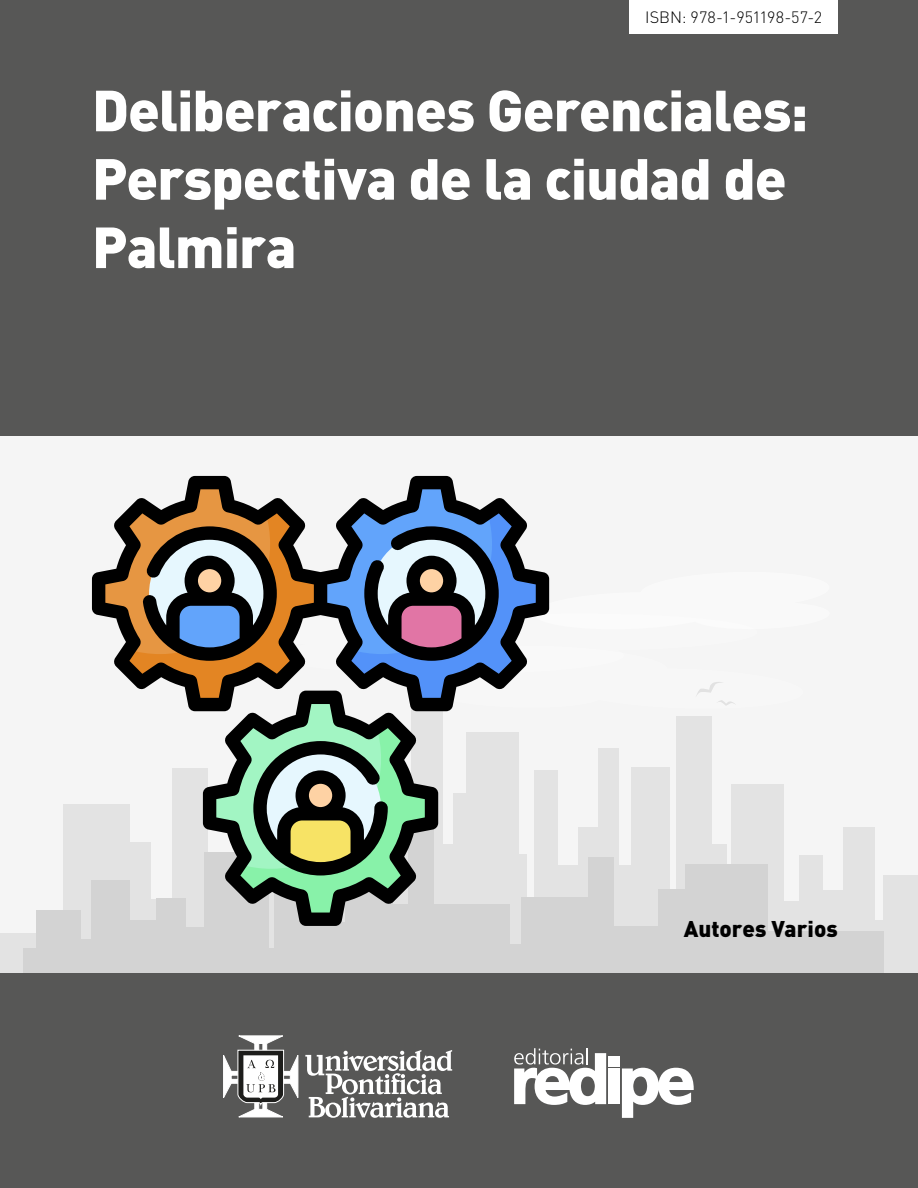
<style>
.page{position:relative;width:918px;height:1188px;background:#fff}
.page>*{position:absolute;margin:0;border:0;box-sizing:border-box;transform-origin:0 0}
.t1{font:900 57px/68.4px "DIN Pro";letter-spacing:-.015em;color:#fff}
.t2{font:900 22.5px "DIN Pro";color:#000}
.t3{font:300 16.2px "DIN Pro";letter-spacing:.005em;color:#000}
</style>
<div class="page">
<div style="left:0;top:410px;width:918px;height:565px;background:#f5f5f5"></div>
<div style="left:578px;top:828px;width:32px;height:147px;background:#e3e3e3"></div>
<div style="left:534px;top:771px;width:24px;height:204px;background:#e3e3e3"></div>
<div style="left:467px;top:732px;width:52px;height:243px;background:#e3e3e3"></div>
<svg style="left:438px;top:711px;width:4px;height:134px"></svg>
<div style="left:431px;top:845px;width:31px;height:130px;background:#e3e3e3"></div>
<div style="left:0;top:934px;width:87px;height:41px;background:#e3e3e3"></div>
<div style="left:172px;top:768px;width:36px;height:207px;background:#e3e3e3"></div>
<svg style="left:151px;top:899px;width:35px;height:28px"></svg>
<div style="left:123px;top:842px;width:28px;height:133px;background:#e3e3e3"></div>
<div style="left:63px;top:804px;width:67px;height:171px;background:#e3e3e3"></div>
<div style="left:883px;top:875px;width:35px;height:100px;background:#e3e3e3"></div>
<div style="left:843px;top:828px;width:32px;height:147px;background:#e3e3e3"></div>
<div style="left:807px;top:890px;width:61px;height:85px;background:#e3e3e3"></div>
<div style="left:859px;top:920px;width:36px;height:55px;background:#e3e3e3"></div>
<div style="left:799px;top:855px;width:24px;height:120px;background:#e3e3e3"></div>
<div style="left:732px;top:785px;width:52px;height:190px;background:#e3e3e3"></div>
<div style="left:676px;top:716px;width:36px;height:259px;background:#e3e3e3"></div>
<div style="left:631px;top:767px;width:38px;height:208px;background:#e3e3e3"></div>
<div style="left:751px;top:901px;width:56px;height:74px;background:#e3e3e3"></div>
<div style="left:696px;top:845px;width:31px;height:130px;background:#e3e3e3"></div>
<div style="left:536px;top:865px;width:100px;height:110px;background:#e3e3e3"></div>
<div style="left:463px;top:854px;width:64px;height:121px;background:#e3e3e3"></div>
<div style="left:453px;top:793px;width:20px;height:182px;background:#e3e3e3"></div>
<div style="left:598px;top:748px;width:21px;height:227px;background:#e3e3e3"></div>
<div style="left:37px;top:911px;width:44px;height:64px;background:#d3d3d3"></div>
<div style="left:92px;top:880px;width:38px;height:95px;background:#d3d3d3"></div>
<div style="left:101px;top:920px;width:74px;height:55px;background:#d3d3d3"></div>
<div style="left:67px;top:939px;width:44px;height:36px;background:#d3d3d3"></div>
<div style="left:156px;top:898px;width:29px;height:77px;background:#d3d3d3"></div>
<div style="left:204px;top:852px;width:65px;height:123px;background:#d3d3d3"></div>
<div style="left:346px;top:841px;width:47px;height:134px;background:#d3d3d3"></div>
<div style="left:175px;top:927px;width:69px;height:48px;background:#d3d3d3"></div>
<div style="left:274px;top:891px;width:38px;height:84px;background:#d3d3d3"></div>
<div style="left:260px;top:948px;width:28px;height:27px;background:#d3d3d3"></div>
<div style="left:23px;top:948px;width:28px;height:27px;background:#d3d3d3"></div>
<div style="left:298px;top:922px;width:56px;height:53px;background:#d3d3d3"></div>
<div style="left:387px;top:904px;width:123px;height:71px;background:#d3d3d3"></div>
<div style="left:738px;top:931px;width:145px;height:44px;background:#d3d3d3"></div>
<div style="left:510px;top:945px;width:22px;height:30px;background:#d3d3d3"></div>
<div style="left:521px;top:897px;width:80px;height:78px;background:#d3d3d3"></div>
<div style="left:588px;top:857px;width:25px;height:118px;background:#d3d3d3"></div>
<div style="left:613px;top:926px;width:60px;height:49px;background:#d3d3d3"></div>
<div style="left:658px;top:889px;width:35px;height:86px;background:#d3d3d3"></div>
<div style="left:685px;top:864px;width:83px;height:111px;background:#d3d3d3"></div>
<div style="left:0;top:0;width:918px;height:435px;background:#575756"></div>
<div style="left:0;top:973px;width:918px;height:215px;background:#575756"></div>
<div style="left:629px;top:0;width:209px;height:33px;background:#fff"></div>
<div style="left:608px;top:1056px;width:12px;height:11px;background:#fff"></div>
<div style="left:608px;top:1069px;width:12px;height:35px;background:#fff"></div>
<svg style="left:622px;top:1068px;width:72px;height:50px"></svg>
<svg style="left:514px;top:1048px;width:92px;height:57px"></svg>
<svg style="left:223px;top:1035px;width:76px;height:83px"></svg>
<svg style="left:305px;top:1050px;width:147px;height:68px"></svg>
<svg style="left:92px;top:476px;width:418px;height:235px"></svg>
<svg style="left:203px;top:709px;width:235px;height:217px"></svg>
<svg style="left:232px;top:719px;width:200px;height:200px"></svg>
<svg style="left:121px;top:505px;width:614px;height:204px"></svg>
<p class="t3" style="left:645px;top:6px;width:178px">ISBN: 978-1-951198-57-2</p>
<p class="t1" style="left:92px;top:74px;width:718px">Deliberaciones Gerenciales:<br>Perspectiva de la ciudad de<br>Palmira</p>
<p class="t2" style="left:684px;top:913px;width:155px">Autores Varios</p>
</div>
